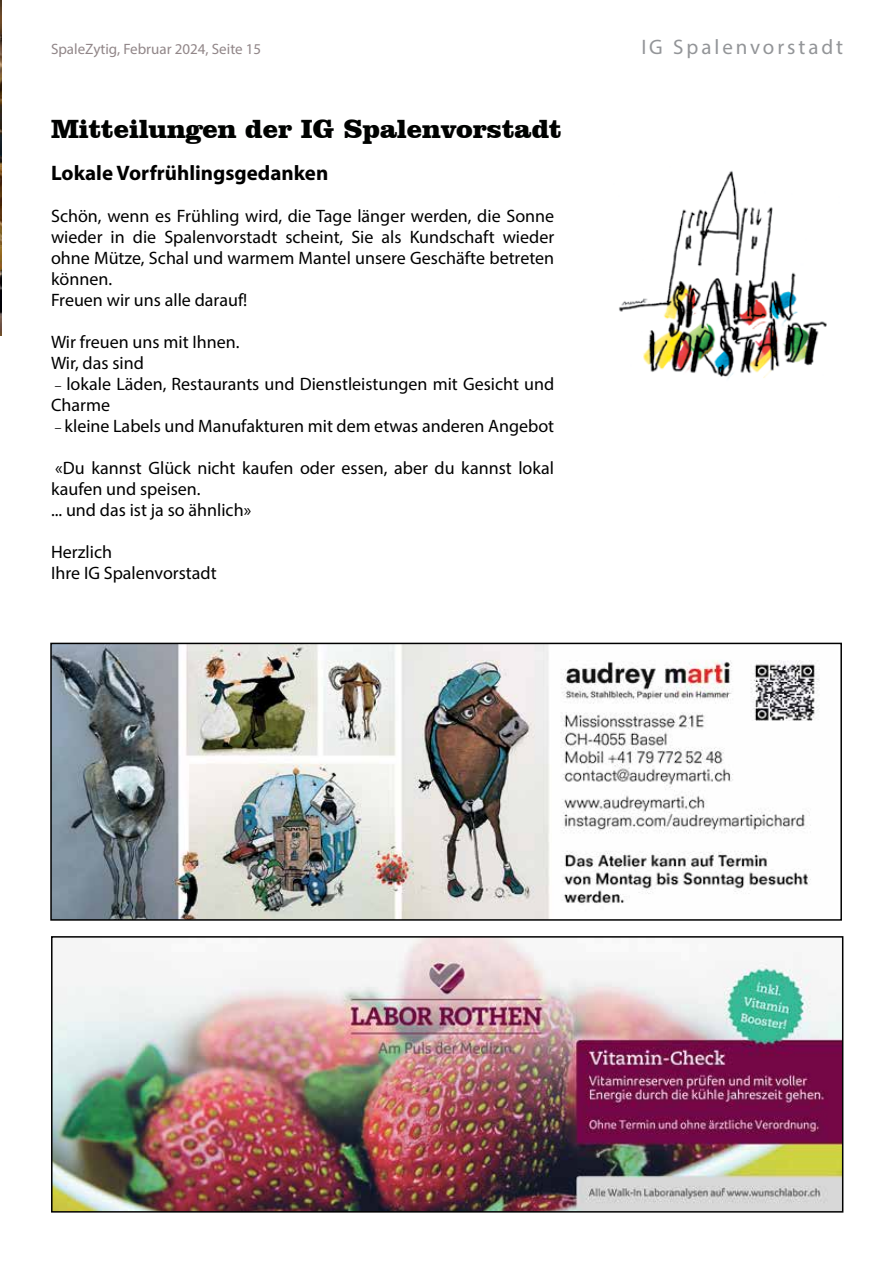
<style>
.page{position:relative;width:893px;height:1263px;background:#fff}
.page>*{position:absolute;margin:0;border:0;box-sizing:border-box;transform-origin:0 0}
.t1{font:900 27px "Clarendon BT";color:#000200}
.t2{font:700 21px "Myriad Pro";color:#000}
.t3{font:21px "Myriad Pro";letter-spacing:.14em;color:#939598}
.t4{font:18px/21px "Myriad Pro";color:#000}
.t5{font:15px "Myriad Pro";color:#918688}
.s1{font-family:"Century Gothic";font-size:12px}
</style>
<div class="page">
<img style="left:0;top:0;width:1px;height:336px">
<img style="left:53px;top:646px;width:767px;height:272px">
<div style="left:50px;top:643px;width:792px;height:278px;border:2px solid #000"></div>
<img style="left:54px;top:939px;width:786px;height:270px">
<div style="left:51px;top:936px;width:792px;height:276px;border:2px solid #000"></div>
<img style="left:619px;top:170px;width:208px;height:209px">
<p class="t5" style="left:51px;top:40px;width:212px">SpaleZytig, Februar 2024, Seite 15</p>
<h1 class="t1" style="left:51px;top:112px;width:512px">Mitteilungen der IG Spalenvorstadt</h1>
<p class="t2" style="left:51px;top:159px;width:279px">Lokale Vorfrühlingsgedanken</p>
<p class="t4" style="left:51px;top:205px;width:505px">Schön, wenn es Frühling wird, die Tage länger werden, die Sonne wieder in die Spalenvorstadt scheint, Sie als Kundschaft wieder ohne Mütze, Schal und warmem Mantel unsere Geschäfte betreten können.<br>Freuen wir uns alle darauf!</p>
<p class="t4" style="left:51px;top:331px;width:190px">Wir freuen uns mit Ihnen.<br>Wir, das sind</p>
<p class="t4" style="left:51px;top:373px;width:505px"><span class="s1">–</span> lokale Läden, Restaurants und Dienstleistungen mit Gesicht und<br>Charme</p>
<p class="t4" style="left:55px;top:415px;width:500px"><span class="s1">–</span> kleine Labels und Manufakturen mit dem etwas anderen Angebot</p>
<p class="t4" style="left:51px;top:457px;width:505px">«Du kannst Glück nicht kaufen oder essen, aber du kannst lokal kaufen und speisen.<br>... und das ist ja so ähnlich»</p>
<p class="t4" style="left:51px;top:541px;width:167px">Herzlich<br>Ihre IG Spalenvorstadt</p>
<p class="t3" style="left:641px;top:34px;width:203px">IG Spalenvorstadt</p>
</div>
